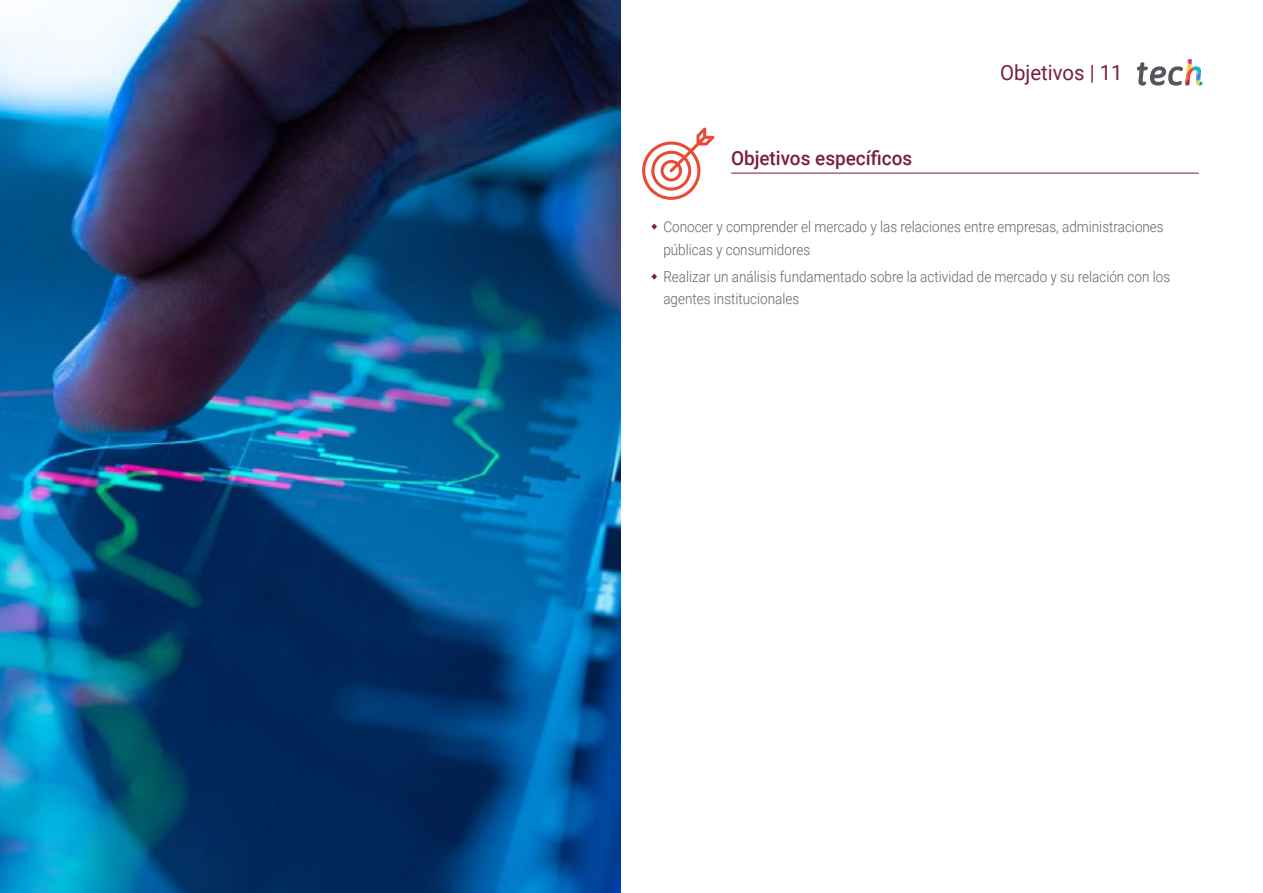
<style>
.page{position:relative;width:1263px;height:893px;background:#fff}
.page>*{position:absolute;margin:0;border:0;box-sizing:border-box;transform-origin:0 0}
.t1{font:21px "Roboto";color:#791e3c}
.t2{font:500 19.5px "Roboto";color:#791e3c}
.t3{font:300 15px/22.5px "Roboto";color:#61646a;scale:.9 1}
</style>
<div class="page">
<hr style="left:731px;top:173px;width:468px;height:1px;background:#791e3c">
<svg style="left:642px;top:127px;width:72px;height:73px"></svg>
<svg style="left:1137px;top:59px;width:65px;height:27px"></svg>
<img style="left:0;top:0;width:621px;height:893px">
<h2 class="t2" style="left:731px;top:144px;width:183px">Objetivos específicos</h2>
<h1 class="t1" style="left:1000px;top:57px;width:124px">Objetivos | 11</h1>
<p class="t3" style="left:663px;top:215px;width:557px">Conocer y comprender el mercado y las relaciones entre empresas, administraciones públicas y consumidores</p>
<p class="t3" style="left:663px;top:264px;width:565px">Realizar un análisis fundamentado sobre la actividad de mercado y su relación con los agentes institucionales</p>
</div>
